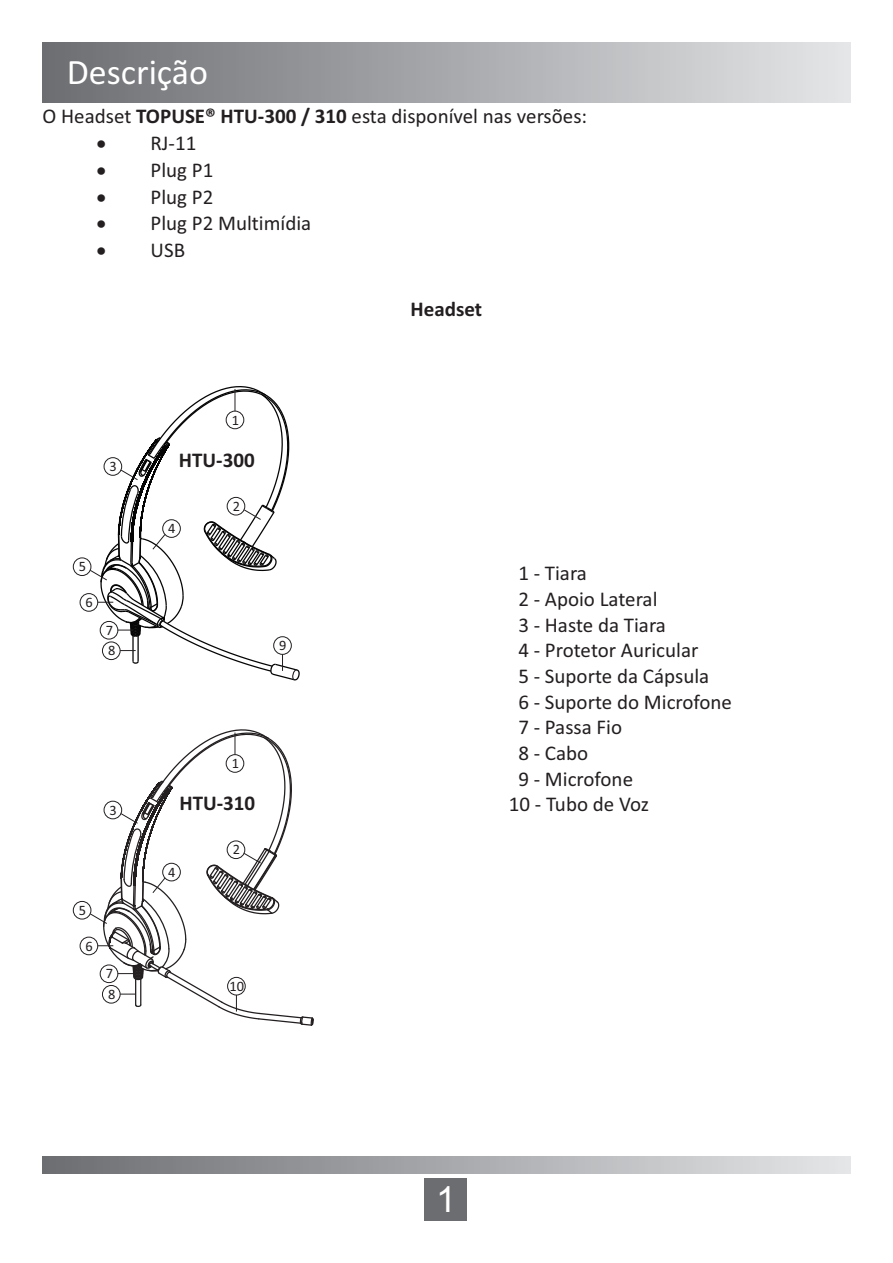
<style>
.page{position:relative;width:893px;height:1263px;background:#fff}
.page>*{position:absolute;margin:0;border:0;box-sizing:border-box;transform-origin:0 0}
.t1{font:36px "Calibri";color:#fff}
.t2{font:36px "Arial";color:#fff}
.t3{font:21px "Calibri";color:#231f20}
.t4{font:700 21px "Calibri";color:#231f20}
.t5{font:14.4px/20.4px "Calibri";color:#231f20}
.s1{font-weight:700}
</style>
<div class="page">
<div style="left:42px;top:43px;width:808px;height:59px;background:linear-gradient(to right,#6b6d70,#e4e5e7)"></div>
<div style="left:424px;top:1178px;width:42px;height:42px;background:#6c6d70"></div>
<div style="left:43px;top:1157px;width:807px;height:17px;background:linear-gradient(to right,#6b6d70,#e4e5e7)"></div>
<div style="left:73px;top:901px;width:18px;height:18px;border:1px solid #231f20;border-radius:50%"></div>
<div style="left:80px;top:937px;width:18px;height:18px;border:1px solid #231f20;border-radius:50%"></div>
<svg style="left:89px;top:729px;width:225px;height:297px"></svg>
<div style="left:73px;top:557px;width:18px;height:19px;border:1px solid #231f20;border-radius:50%"></div>
<div style="left:80px;top:593px;width:18px;height:18px;border:1px solid #231f20;border-radius:50%"></div>
<svg style="left:89px;top:386px;width:211px;height:295px"></svg>
<h1 class="t1" style="left:67px;top:57px;width:143px">Descrição</h1>
<p class="t3" style="left:43px;top:108px;width:546px">O Headset <span class="s1">TOPUSE® HTU-300 / 310</span> esta disponível nas versões:</p>
<p class="t3" style="left:97px;top:134px;width:101px">• RJ-11</p>
<p class="t3" style="left:97px;top:161px;width:118px">• Plug P1</p>
<p class="t3" style="left:97px;top:188px;width:118px">• Plug P2</p>
<p class="t3" style="left:97px;top:215px;width:216px">• Plug P2 Multimídia</p>
<p class="t3" style="left:97px;top:241px;width:90px">• USB</p>
<p class="t5" style="left:110px;top:457px;width:9px">3</p>
<p class="t5" style="left:79px;top:557px;width:9px">5</p>
<p class="t5" style="left:86px;top:593px;width:9px">6</p>
<p class="t5" style="left:106px;top:621px;width:11px">7<br>8</p>
<p class="t5" style="left:110px;top:801px;width:9px">3</p>
<p class="t5" style="left:79px;top:901px;width:9px">5</p>
<p class="t5" style="left:86px;top:937px;width:9px">6</p>
<p class="t5" style="left:106px;top:964px;width:11px">7<br>8</p>
<p class="t5" style="left:232px;top:411px;width:9px">1</p>
<p class="t4" style="left:179px;top:451px;width:77px">HTU-300</p>
<p class="t5" style="left:168px;top:519px;width:9px">4</p>
<p class="t5" style="left:233px;top:497px;width:9px">2</p>
<p class="t5" style="left:279px;top:636px;width:9px">9</p>
<p class="t5" style="left:232px;top:754px;width:9px">1</p>
<p class="t4" style="left:179px;top:794px;width:77px">HTU-310</p>
<p class="t5" style="left:168px;top:863px;width:9px">4</p>
<p class="t5" style="left:233px;top:840px;width:9px">2</p>
<p class="t5" style="left:230px;top:977px;width:16px">10</p>
<p class="t4" style="left:411px;top:300px;width:73px">Headset</p>
<p class="t3" style="left:518px;top:565px;width:70px">1 - Tiara</p>
<p class="t3" style="left:518px;top:590px;width:141px">2 - Apoio Lateral</p>
<p class="t3" style="left:518px;top:616px;width:149px">3 - Haste da Tiara</p>
<p class="t3" style="left:518px;top:642px;width:182px">4 - Protetor Auricular</p>
<p class="t3" style="left:518px;top:667px;width:192px">5 - Suporte da Cápsula</p>
<p class="t3" style="left:518px;top:693px;width:215px">6 - Suporte do Microfone</p>
<p class="t3" style="left:518px;top:718px;width:105px">7 - Passa Fio</p>
<p class="t3" style="left:518px;top:744px;width:71px">8 - Cabo</p>
<p class="t3" style="left:518px;top:770px;width:116px">9 - Microfone</p>
<p class="t3" style="left:509px;top:795px;width:142px">10 - Tubo de Voz</p>
<h1 class="t2" style="left:436px;top:1186px;width:22px">1</h1>
</div>
